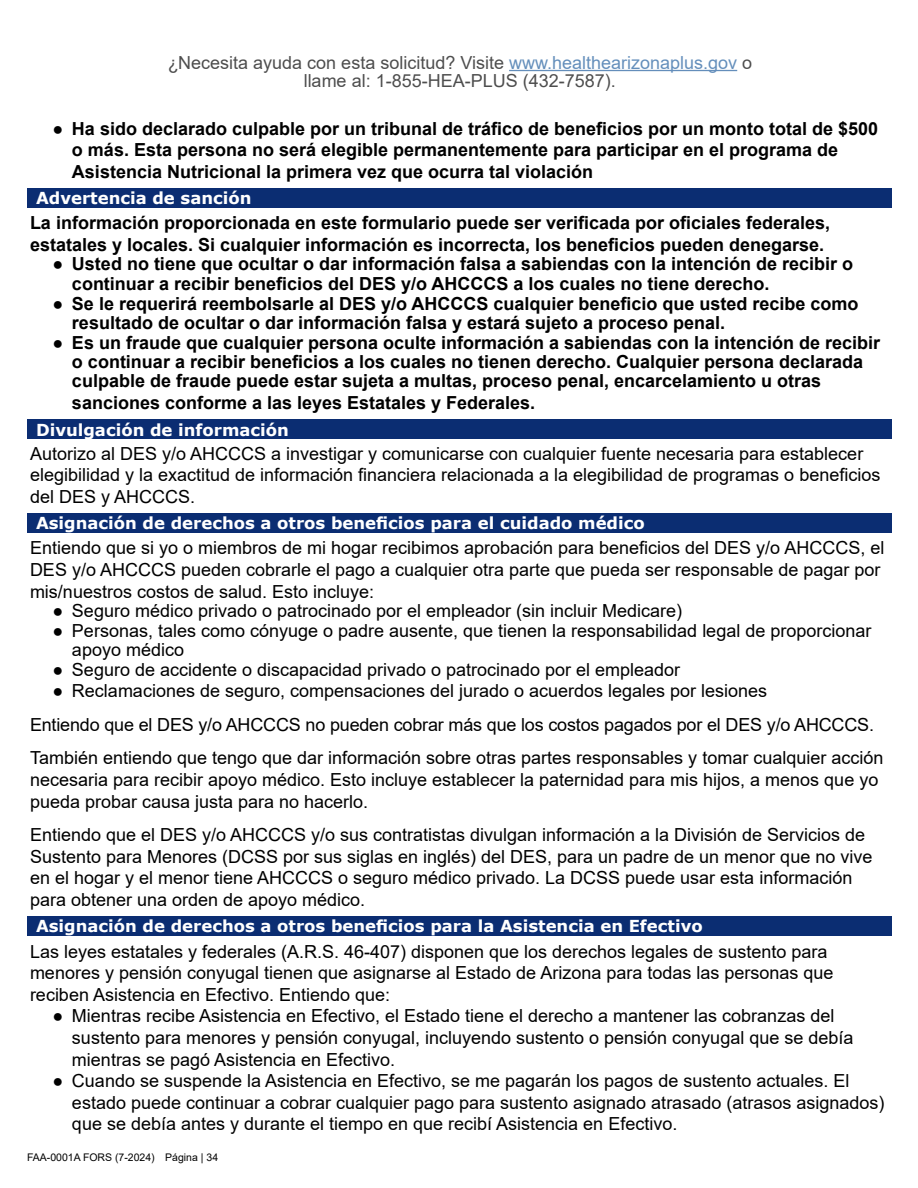
<style>
.page{position:relative;width:918px;height:1188px;background:#fff}
.page>*{position:absolute;margin:0;border:0;box-sizing:border-box;transform-origin:0 0}
.t1{font:18px/21.6px "Arial";color:#000}
.t2{font:700 18px/19.5px "Arial";color:#000}
.t3{font:700 16.5px "Verdana";color:#fff}
.t4{font:10.5px "Arial";color:#000}
.s1{color:#215e9e}
.s2{font-weight:400}
</style>
<div class="page">
<hr style="left:509px;top:70px;width:228px;height:1px;background:#215e9e">
<div style="left:27px;top:188px;width:865px;height:20px;background:#0b2d72"></div>
<div style="left:27px;top:420px;width:865px;height:19px;background:#0b2d72"></div>
<div style="left:27px;top:513px;width:865px;height:20px;background:#0b2d72"></div>
<div style="left:27px;top:916px;width:865px;height:20px;background:#0b2d72"></div>
<p class="t1" style="left:167px;top:53px;width:586px;line-height:18px;text-align:center">¿Necesita ayuda con esta solicitud? Visite <span class="s1">www.healthearizonaplus.gov</span> o llame al: 1-855-HEA-PLUS (432-7587).</p>
<p class="t2" style="left:72px;top:118px;width:808px;line-height:21.6px;text-indent:-19px"><span class="s2">●</span> Ha sido declarado culpable por un tribunal de tráfico de beneficios por un monto total de $500 o más. Esta persona no será elegible permanentemente para participar en el programa de<br>Asistencia Nutricional la primera vez que ocurra tal violación</p>
<p class="t3" style="left:36px;top:187px;width:217px">Advertencia de sanción</p>
<p class="t2" style="left:30px;top:212px;width:802px;line-height:21.6px">La información proporcionada en este formulario puede ser verificada por oficiales federales, estatales y locales. Si cualquier información es incorrecta, los beneficios pueden denegarse.</p>
<p class="t2" style="left:72px;top:255px;width:783px;text-indent:-19px"><span class="s2">●</span> Usted no tiene que ocultar o dar información falsa a sabiendas con la intención de recibir o continuar a recibir beneficios del DES y/o AHCCCS a los cuales no tiene derecho.</p>
<p class="t2" style="left:72px;top:294px;width:788px;text-indent:-19px"><span class="s2">●</span> Se le requerirá reembolsarle al DES y/o AHCCCS cualquier beneficio que usted recibe como resultado de ocultar o dar información falsa y estará sujeto a proceso penal.</p>
<p class="t2" style="left:72px;top:333px;width:810px;text-indent:-19px"><span class="s2">●</span> Es un fraude que cualquier persona oculte información a sabiendas con la intención de recibir o continuar a recibir beneficios a los cuales no tienen derecho. Cualquier persona declarada culpable de fraude puede estar sujeta a multas, proceso penal, encarcelamiento u otras</p>
<p class="t2" style="left:72px;top:393px;width:465px">sanciones conforme a las leyes Estatales y Federales.</p>
<p class="t3" style="left:36px;top:418px;width:255px">Divulgación de información</p>
<p class="t1" style="left:30px;top:443px;width:852px">Autorizo al DES y/o AHCCCS a investigar y comunicarse con cualquier fuente necesaria para establecer elegibilidad y la exactitud de información financiera relacionada a la elegibilidad de programas o beneficios del DES y AHCCCS.</p>
<p class="t3" style="left:36px;top:512px;width:610px">Asignación de derechos a otros beneficios para el cuidado médico</p>
<p class="t1" style="left:30px;top:537px;width:856px">Entiendo que si yo o miembros de mi hogar recibimos aprobación para beneficios del DES y/o AHCCCS, el<br>DES y/o AHCCCS pueden cobrarle el pago a cualquier otra parte que pueda ser responsable de pagar por mis/nuestros costos de salud. Esto incluye:</p>
<p class="t1" style="left:52px;top:600px;width:631px">● Seguro médico privado o patrocinado por el empleador (sin incluir Medicare)</p>
<p class="t1" style="left:72px;top:620px;width:801px;line-height:19.5px;text-indent:-19px">● Personas, tales como cónyuge o padre ausente, que tienen la responsabilidad legal de proporcionar apoyo médico</p>
<p class="t1" style="left:52px;top:658px;width:629px">● Seguro de accidente o discapacidad privado o patrocinado por el empleador</p>
<p class="t1" style="left:30px;top:674px;width:855px;line-height:33.6px;text-indent:22px">● Reclamaciones de seguro, compensaciones del jurado o acuerdos legales por lesiones<br>Entiendo que el DES y/o AHCCCS no pueden cobrar más que los costos pagados por el DES y/o AHCCCS.<br>También entiendo que tengo que dar información sobre otras partes responsables y tomar cualquier acción</p>
<p class="t1" style="left:30px;top:769px;width:850px">necesaria para recibir apoyo médico. Esto incluye establecer la paternidad para mis hijos, a menos que yo pueda probar causa justa para no hacerlo.</p>
<p class="t1" style="left:30px;top:824px;width:844px">Entiendo que el DES y/o AHCCCS y/o sus contratistas divulgan información a la División de Servicios de Sustento para Menores (DCSS por sus siglas en inglés) del DES, para un padre de un menor que no vive en el hogar y el menor tiene AHCCCS o seguro médico privado. La DCSS puede usar esta información para obtener una orden de apoyo médico.</p>
<p class="t3" style="left:36px;top:915px;width:668px">Asignación de derechos a otros beneficios para la Asistencia en Efectivo</p>
<p class="t1" style="left:30px;top:940px;width:805px">Las leyes estatales y federales (A.R.S. 46-407) disponen que los derechos legales de sustento para menores y pensión conyugal tienen que asignarse al Estado de Arizona para todas las personas que reciben Asistencia en Efectivo. Entiendo que:</p>
<p class="t1" style="left:72px;top:1005px;width:783px;text-indent:-19px">● Mientras recibe Asistencia en Efectivo, el Estado tiene el derecho a mantener las cobranzas del sustento para menores y pensión conyugal, incluyendo sustento o pensión conyugal que se debía mientras se pagó Asistencia en Efectivo.</p>
<p class="t1" style="left:72px;top:1070px;width:814px;text-indent:-19px">● Cuando se suspende la Asistencia en Efectivo, se me pagarán los pagos de sustento actuales. El estado puede continuar a cobrar cualquier pago para sustento asignado atrasado (atrasos asignados) que se debía antes y durante el tiempo en que recibí Asistencia en Efectivo.</p>
<p class="t4" style="left:27px;top:1150px;width:193px">FAA-0001A FORS (7-2024) Página | 34</p>
</div>
